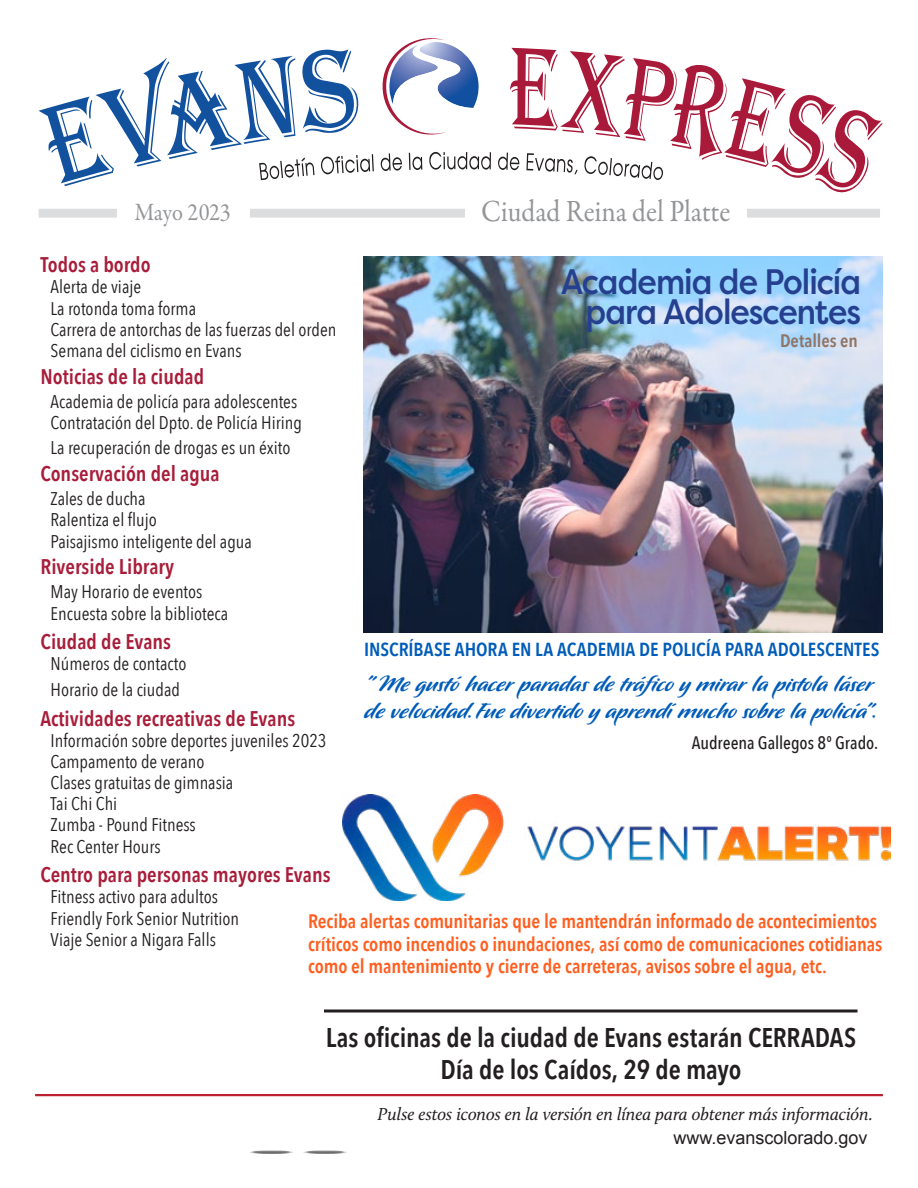
<style>
.page{position:relative;width:918px;height:1188px;background:#fff}
.page>*{position:absolute;margin:0;border:0;box-sizing:border-box;transform-origin:0 0}
.t1{font:500 35.25px/30px "Filson Pro";letter-spacing:-.03em;color:#25408f;text-align:right;scale:.9 1}
.t2{font:30.9px "Garamond Premr Pro";letter-spacing:-.005em;color:#939598;scale:.9 1}
.t3{font:600 27px/32.1px "Avenir Next Condensed";letter-spacing:-.005em;color:#231f20;text-align:center}
.t4{font:25.65px/27px "P22 Pooper Black Pro";letter-spacing:-.015em;color:#005cb9}
.t5{font:25.05px "Garamond Premr Pro";letter-spacing:-.015em;color:#939598;scale:.9 1}
.t6{font:600 21.15px "Avenir Next Condensed";color:#a81d3a}
.t7{font:600 19.5px/22.5px "Avenir Next Condensed";letter-spacing:-.005em;color:#ff5e1f}
.t8{font:600 18.9px "Avenir Next Condensed";color:#005cb9}
.t9{font:18.3px/21.1px "Avenir Next Condensed";color:#231f20}
.t10{font:italic 18px "Calluna";letter-spacing:-.01em;color:#231f20}
.t11{font:500 18px "Avenir Next Condensed";letter-spacing:-.005em;color:#231f20}
.t12{font:18px "Arial";color:#231f20}
.t13{font:600 18px "Avenir Next Condensed";letter-spacing:-.005em;color:#8e7464}
</style>
<div class="page">
<div style="left:39px;top:209px;width:841px;height:9px;background:#dcddde"></div>
<div style="left:117px;top:194px;width:133px;height:36px;background:#fff"></div>
<div style="left:465px;top:198px;width:282px;height:30px;background:#fff"></div>
<svg style="left:498px;top:48px;width:384px;height:145px"></svg>
<svg style="left:39px;top:38px;width:452px;height:148px"></svg>
<img style="left:342px;top:795px;width:549px;height:106px">
<img style="left:364px;top:256px;width:519px;height:377px">
<hr style="left:324px;top:1010px;width:534px;height:2px;background:#231f20">
<svg style="left:250px;top:1150px;width:44px;height:4px"></svg>
<svg style="left:303px;top:1150px;width:44px;height:4px"></svg>
<hr style="left:35px;top:1094px;width:848px;height:2px;background:#bd202e">
<h3 class="t5" style="left:134px;top:197px;width:108px">Mayo 2023</h3>
<h2 class="t2" style="left:481px;top:193px;width:278px">Ciudad Reina del Platte</h2>
<p class="t6" style="left:40px;top:247px;width:112px">Todos a bordo</p>
<p class="t9" style="left:51px;top:276px;width:287px">Alerta de viaje<br>La rotonda toma forma<br>Carrera de antorchas de las fuerzas del orden<br>Semana del ciclismo en Evans</p>
<p class="t6" style="left:40px;top:358px;width:165px">Noticias de la ciudad</p>
<p class="t9" style="left:51px;top:390px;width:253px">Academia de policía para adolescentes<br>Contratación del Dpto. de Policía Hiring</p>
<p class="t9" style="left:51px;top:437px;width:241px">La recuperación de drogas es un éxito</p>
<p class="t6" style="left:40px;top:455px;width:181px">Conservación del agua</p>
<p class="t9" style="left:51px;top:487px;width:203px">Zales de ducha<br>Ralentiza el flujo<br>Paisajismo inteligente del agua</p>
<p class="t6" style="left:40px;top:549px;width:135px">Riverside Library</p>
<p class="t9" style="left:51px;top:581px;width:179px">May Horario de eventos<br>Encuesta sobre la biblioteca</p>
<p class="t6" style="left:40px;top:624px;width:132px">Ciudad de Evans</p>
<p class="t9" style="left:51px;top:650px;width:137px;line-height:25.5px">Números de contacto<br>Horario de la ciudad</p>
<p class="t6" style="left:40px;top:700px;width:256px">Actividades recreativas de Evans</p>
<p class="t9" style="left:51px;top:729px;width:277px">Información sobre deportes juveniles 2023<br>Campamento de verano<br>Clases gratuitas de gimnasia<br>Tai Chi Chi<br>Zumba - Pound Fitness<br>Rec Center Hours</p>
<p class="t6" style="left:40px;top:857px;width:292px">Centro para personas mayores Evans</p>
<p class="t9" style="left:51px;top:886px;width:190px">Fitness activo para adultos<br>Friendly Fork Senior Nutrition<br>Viaje Senior a Nigara Falls</p>
<h1 class="t1" style="left:561px;top:266px;width:335px">Academia de Policía para Adolescentes</h1>
<p class="t13" style="left:780px;top:325px;width:79px">Detalles en</p>
<p class="t8" style="left:364px;top:633px;width:517px">INSCRÍBASE AHORA EN LA ACADEMIA DE POLICÍA PARA ADOLESCENTES</p>
<h3 class="t4" style="left:364px;top:671px;width:513px">" Me gustó hacer paradas de tráfico y mirar la pistola láser de velocidad. Fue divertido y aprendí mucho sobre la policía".</h3>
<p class="t11" style="left:692px;top:731px;width:188px">Audreena Gallegos 8º Grado.</p>
<p class="t7" style="left:308px;top:910px;width:576px">Reciba alertas comunitarias que le mantendrán informado de acontecimientos críticos como incendios o inundaciones, así como de comunicaciones cotidianas como el mantenimiento y cierre de carreteras, avisos sobre el agua, etc.</p>
<h3 class="t3" style="left:326px;top:1020px;width:532px">Las oficinas de la ciudad de Evans estarán CERRADAS<br>Día de los Caídos, 29 de mayo</h3>
<p class="t10" style="left:378px;top:1104px;width:497px">Pulse estos iconos en la versión en línea para obtener más información.</p>
<p class="t12" style="left:673px;top:1126px;width:196px">www.evanscolorado.gov</p>
</div>
